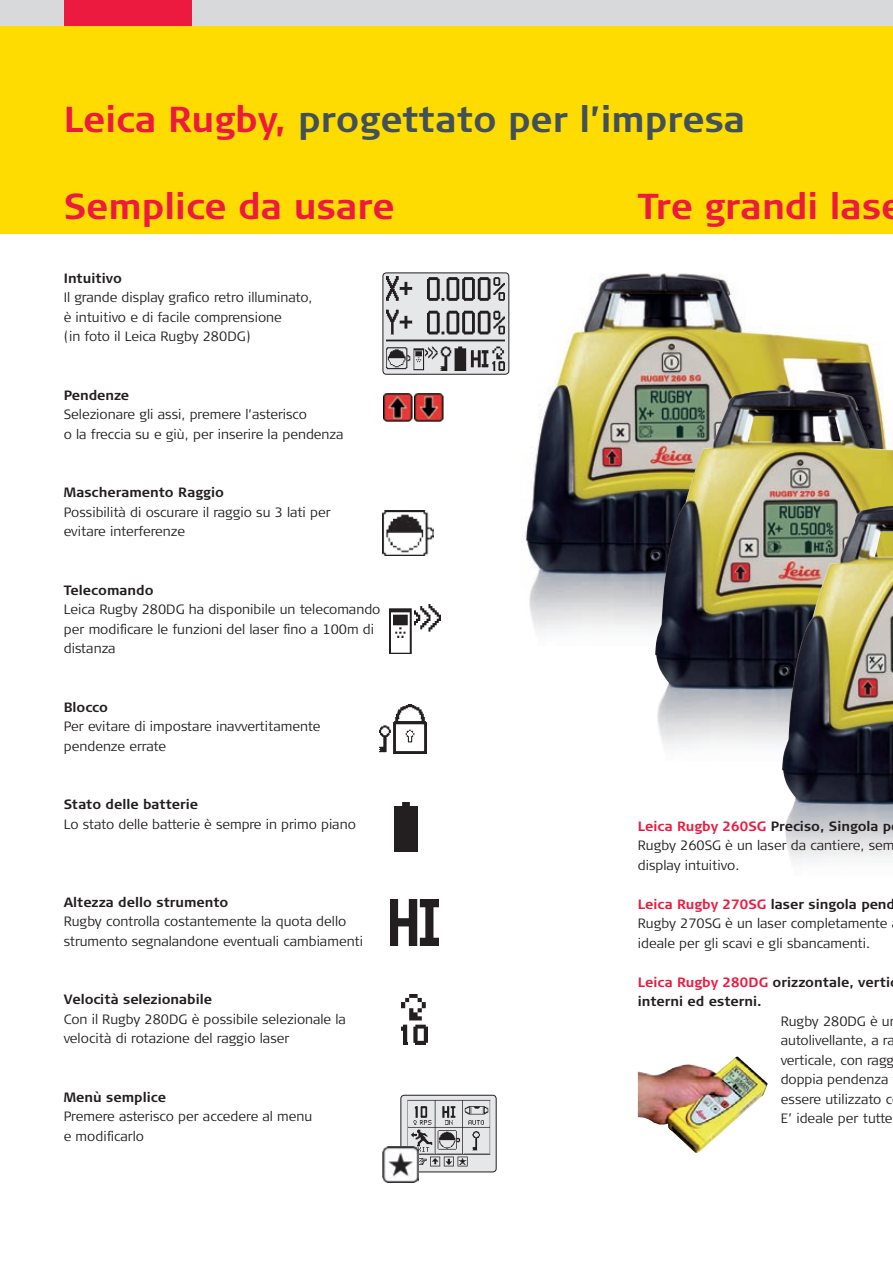
<style>
.page{position:relative;width:893px;height:1263px;background:#fff}
.page>*{position:absolute;margin:0;border:0;box-sizing:border-box;transform-origin:0 0}
.t1{font:700 36px "Signa Column";color:#425159}
.t2{font:700 36px "Signa Column";color:#ed1a40}
.t3{font:300 13.5px/19.5px "Signa Column";color:#231f20}
.t4{font:700 13.5px/19.5px "Signa Column";color:#231f20}
.s1{color:#ed1a40}
.s2{font-weight:700;color:#ed1a40}
.s3{font-weight:700}
</style>
<div class="page">
<div style="left:0;top:26px;width:893px;height:208px;background:#ffdc01"></div>
<img style="left:486px;top:272px;width:394px;height:361px">
<img style="left:654px;top:389px;width:239px;height:359px">
<img style="left:782px;top:505px;width:111px;height:358px">
<div style="left:0;top:0;width:893px;height:26px;background:#d8d9db"></div>
<div style="left:64px;top:0;width:127px;height:26px;background:#ed1a40"></div>
<img style="left:638px;top:1056px;width:130px;height:97px">
<img style="left:383px;top:510px;width:51px;height:45px">
<img style="left:394px;top:802px;width:23px;height:49px">
<img style="left:391px;top:900px;width:48px;height:45px">
<img style="left:379px;top:704px;width:48px;height:50px">
<img style="left:389px;top:605px;width:51px;height:49px">
<img style="left:415px;top:393px;width:28px;height:29px">
<img style="left:384px;top:393px;width:28px;height:29px">
<div style="left:401px;top:1095px;width:95px;height:77px;background:#e6e7e9;border-radius:3px"></div>
<div style="left:401px;top:1095px;width:95px;height:77px;border:1px solid #231f20;border-radius:3px"></div>
<img style="left:407px;top:1099px;width:84px;height:68px">
<img style="left:383px;top:1146px;width:36px;height:36px">
<img style="left:401px;top:994px;width:27px;height:51px">
<svg style="left:416px;top:1043px;width:10px;height:2px"></svg>
<img style="left:383px;top:273px;width:126px;height:101px">
<div style="left:383px;top:273px;width:126px;height:101px;border:1px solid #231f20;border-radius:3px"></div>
<h1 class="t1" style="left:64px;top:98px;width:683px"><span class="s1">Leica Rugby,</span> progettato per l’impresa</h1>
<h1 class="t2" style="left:64px;top:186px;width:332px">Semplice da usare</h1>
<h1 class="t2" style="left:638px;top:186px;width:267px">Tre grandi lase</h1>
<p class="t4" style="left:64px;top:268px;width:60px">Intuitivo</p>
<p class="t3" style="left:64px;top:288px;width:250px">Il grande display grafico retro illuminato, è intuitivo e di facile comprensione<br>(in foto il Leica Rugby 280DG)</p>
<p class="t4" style="left:64px;top:385px;width:67px">Pendenze</p>
<p class="t3" style="left:64px;top:405px;width:281px">Selezionare gli assi, premere l’asterisco<br>o la freccia su e giù, per inserire la pendenza</p>
<p class="t4" style="left:64px;top:483px;width:162px">Mascheramento Raggio</p>
<p class="t3" style="left:64px;top:502px;width:269px">Possibilità di oscurare il raggio su 3 lati per evitare interferenze</p>
<p class="t4" style="left:64px;top:580px;width:91px">Telecomando</p>
<p class="t3" style="left:64px;top:600px;width:318px">Leica Rugby 280DG ha disponibile un telecomando per modificare le funzioni del laser fino a 100m di distanza</p>
<p class="t4" style="left:64px;top:697px;width:46px">Blocco</p>
<p class="t3" style="left:64px;top:717px;width:258px">Per evitare di impostare inavvertitamente pendenze errate</p>
<p class="t4" style="left:64px;top:794px;width:136px">Stato delle batterie</p>
<p class="t3" style="left:64px;top:814px;width:294px">Lo stato delle batterie è sempre in primo piano</p>
<p class="t4" style="left:64px;top:892px;width:166px">Altezza dello strumento</p>
<p class="t3" style="left:64px;top:912px;width:301px">Rugby controlla costantemente la quota dello strumento segnalandone eventuali cambiamenti</p>
<p class="t4" style="left:64px;top:989px;width:150px">Velocità selezionabile</p>
<p class="t3" style="left:64px;top:1009px;width:284px">Con il Rugby 280DG è possibile selezionale la velocità di rotazione del raggio laser</p>
<p class="t4" style="left:64px;top:1087px;width:104px">Menù semplice</p>
<p class="t3" style="left:64px;top:1107px;width:250px">Premere asterisco per accedere al menu e modificarlo</p>
<p class="t3" style="left:638px;top:816px;width:258px"><span class="s2">Leica Rugby 260SG</span> <span class="s3">Preciso, Singola p<br></span>Rugby 260SG è un laser da cantiere, sem display intuitivo.</p>
<p class="t3" style="left:638px;top:894px;width:259px"><span class="s2">Leica Rugby 270SG</span> <span class="s3">laser singola pend<br></span>Rugby 270SG è un laser completamente ideale per gli scavi e gli sbancamenti.</p>
<p class="t4" style="left:638px;top:972px;width:254px"><span class="s1">Leica Rugby 280DG</span> orizzontale, verti interni ed esterni.</p>
<p class="t3" style="left:781px;top:1011px;width:116px">Rugby 280DG è u autolivellante, a ra verticale, con ragg doppia pendenza essere utilizzato c<br>E’ ideale per tutte</p>
</div>
